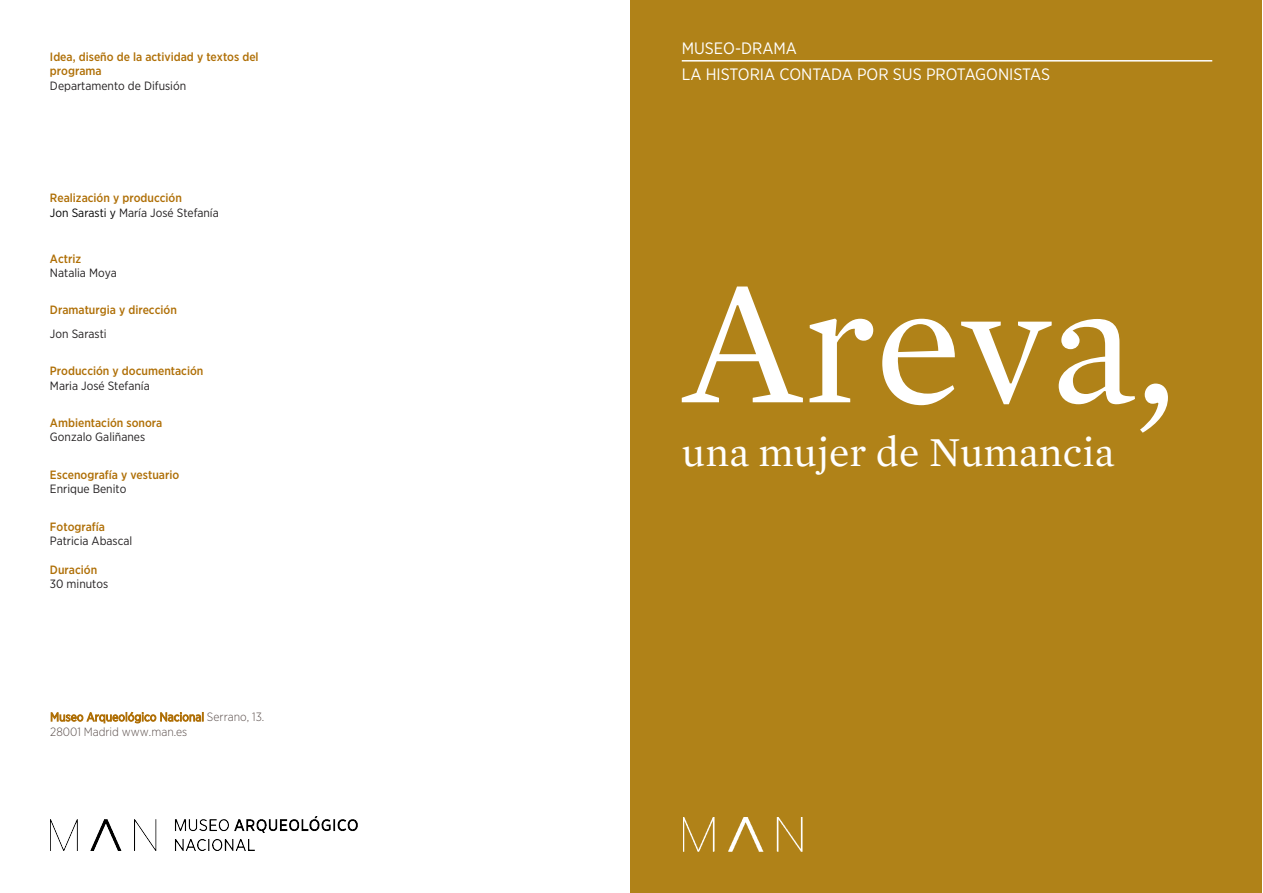
<style>
.page{position:relative;width:1263px;height:893px;background:#fff}
.page>*{position:absolute;margin:0;border:0;box-sizing:border-box;transform-origin:0 0}
.t1{font:180px "Mercury Text G1 Roman";letter-spacing:-.005em;color:#fff}
.t2{font:42px "Mercury Text G1 Roman";color:#fff}
.t3{font:16.5px/26.4px "Gotham Narrow";color:#fff}
.t4{font:500 12px/14.4px "Gotham Narrow";color:#af6f06}
.t5{font:12px "Gotham Narrow";color:#232021}
.t6{font:300 12px/15.1px "Gotham Narrow";color:#5b4f4c}
.s1{font-weight:400;color:#000}
.s2{font-weight:400;color:#232021}
.s3{font-weight:400;color:#af6f06}
</style>
<div class="page">
<div style="left:631px;top:0;width:631px;height:893px;background:#b08218"></div>
<hr style="left:682px;top:60px;width:530px;height:2px;background:#fff">
<img style="left:683px;top:817px;width:120px;height:35px">
<img style="left:50px;top:817px;width:308px;height:33px">
<p class="t4" style="left:50px;top:50px;width:210px">Idea, diseño de la actividad y textos del programa</p>
<p class="t5" style="left:50px;top:80px;width:138px">Departamento de Difusión</p>
<p class="t4" style="left:50px;top:191px;width:170px">Realización y producción<br><span class="s1">Jon Sarasti y</span> <span class="s2">María José Stefanía</span></p>
<p class="t4" style="left:50px;top:252px;width:33px">Actriz</p>
<p class="t5" style="left:50px;top:265px;width:68px">Natalia Moya</p>
<p class="t4" style="left:50px;top:304px;width:128px">Dramaturgia y dirección</p>
<p class="t5" style="left:50px;top:328px;width:58px">Jon Sarasti</p>
<p class="t4" style="left:50px;top:364px;width:155px">Producción y documentación</p>
<p class="t5" style="left:50px;top:380px;width:101px">Maria José Stefanía</p>
<p class="t4" style="left:50px;top:416px;width:114px">Ambientación sonora</p>
<p class="t5" style="left:50px;top:432px;width:97px">Gonzalo Galiñanes</p>
<p class="t4" style="left:50px;top:468px;width:131px">Escenografía y vestuario</p>
<p class="t5" style="left:50px;top:484px;width:78px">Enrique Benito</p>
<p class="t4" style="left:50px;top:520px;width:57px">Fotografía</p>
<p class="t5" style="left:50px;top:535px;width:84px">Patricia Abascal</p>
<p class="t4" style="left:50px;top:563px;width:49px">Duración</p>
<p class="t5" style="left:50px;top:578px;width:60px">30 minutos</p>
<p class="t6" style="left:50px;top:710px;width:216px"><span class="s3">Museo Arqueológico Nacional</span> Serrano, 13.<br>28001 Madrid www.man.es</p>
<h3 class="t3" style="left:682px;top:35px;width:370px">MUSEO-DRAMA<br>LA HISTORIA CONTADA POR SUS PROTAGONISTAS</h3>
<h1 class="t1" style="left:682px;top:236px;width:496px">Areva,</h1>
<h2 class="t2" style="left:682px;top:427px;width:434px">una mujer de Numancia</h2>
</div>
